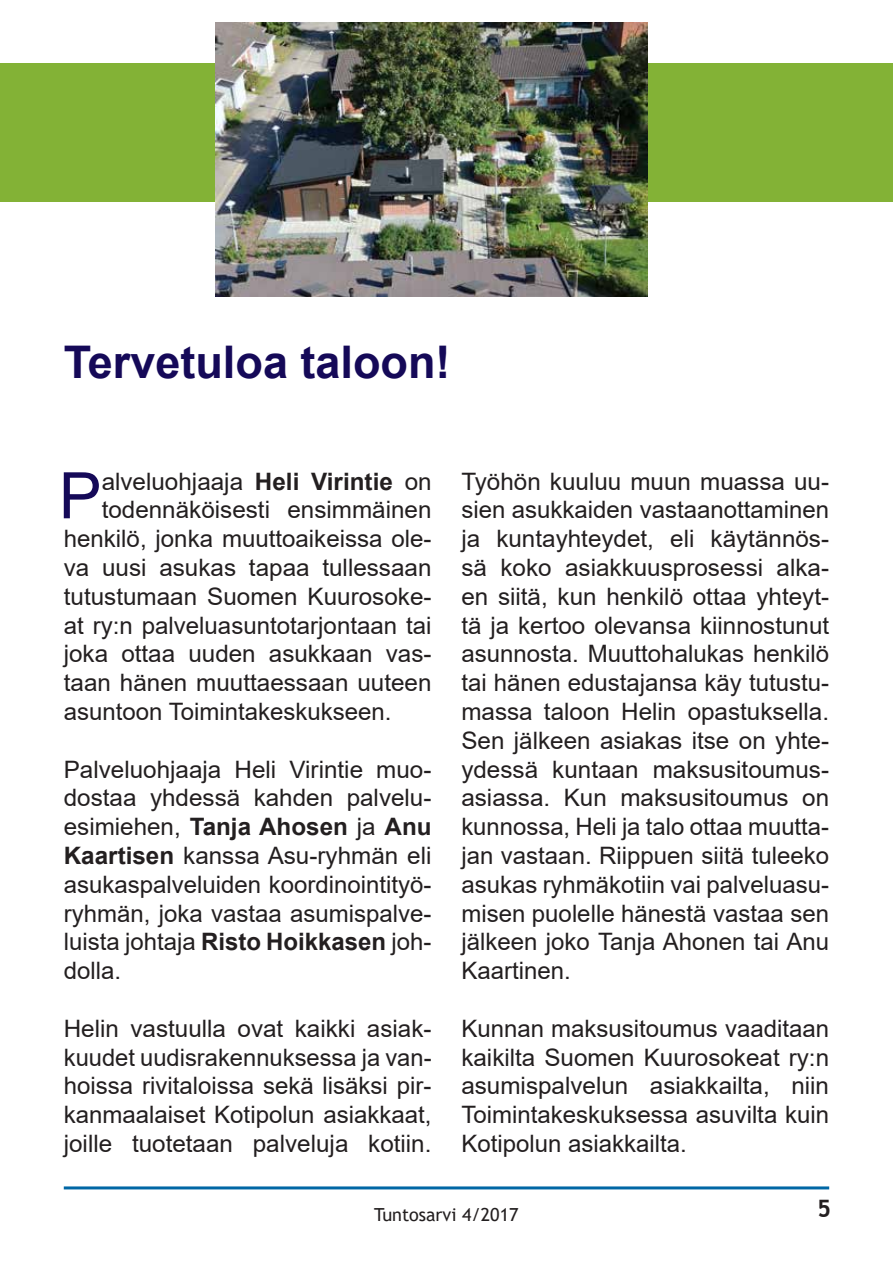
<style>
.page{position:relative;width:893px;height:1263px;background:#fff}
.page>*{position:absolute;margin:0;border:0;box-sizing:border-box;transform-origin:0 0}
.t1{font:64.2px "Arial";color:#150958}
.t2{font:700 45px "Arial";color:#150958}
.t3{font:24px/28.8px "Arial";color:#231f20;text-align:justify}
.t4{font:700 24px "Trebuchet MS";color:#231f20}
.t5{font:18px "Trebuchet MS";color:#231f20}
.s1{font-weight:700}
</style>
<div class="page">
<hr style="left:64px;top:1186px;width:765px;height:3px;background:#0067a5">
<div style="left:0;top:64px;width:893px;height:138px;background:#83b236"></div>
<img style="left:215px;top:22px;width:433px;height:274px">
<h2 class="t2" style="left:64px;top:330px;width:388px">Tervetuloa taloon!</h2>
<h1 class="t1" style="left:59px;top:451px;width:44px">P</h1>
<p class="t3" style="left:102px;top:466px;width:331px">alveluohjaaja <span class="s1">Heli Virintie</span> on</p>
<p class="t3" style="left:102px;top:495px;width:331px">todennäköisesti ensimmäinen</p>
<p class="t3" style="left:64px;top:524px;width:369px">henkilö, jonka muuttoaikeissa ole-</p>
<p class="t3" style="left:64px;top:553px;width:369px">va uusi asukas tapaa tullessaan</p>
<p class="t3" style="left:64px;top:582px;width:369px">tutustumaan Suomen Kuurosoke-</p>
<p class="t3" style="left:64px;top:610px;width:369px">at ry:n palveluasuntotarjontaan tai</p>
<p class="t3" style="left:64px;top:639px;width:369px">joka ottaa uuden asukkaan vas-</p>
<p class="t3" style="left:64px;top:668px;width:369px">taan hänen muuttaessaan uuteen</p>
<p class="t3" style="left:64px;top:697px;width:329px">asuntoon Toimintakeskukseen.</p>
<p class="t3" style="left:64px;top:754px;width:369px">Palveluohjaaja Heli Virintie muo&shy;dostaa yhdessä kahden palvelu&shy;esimiehen, <span class="s1">Tanja Ahosen</span> ja <span class="s1">Anu Kaartisen</span> kanssa Asu-ryhmän eli asukaspalveluiden koordinointityö&shy;ryhmän, joka vastaa asumispalve&shy;luista johtaja <span class="s1">Risto Hoikkasen</span> joh&shy;dolla.</p>
<p class="t3" style="left:64px;top:1014px;width:369px">Helin vastuulla ovat kaikki asiak&shy;kuudet uudisrakennuksessa ja van&shy;hoissa rivitaloissa sekä lisäksi pir&shy;kanmaalaiset Kotipolun asiakkaat, joille tuotetaan palveluja kotiin.</p>
<p class="t3" style="left:461px;top:466px;width:369px">Työhön kuuluu muun muassa uu&shy;sien asukkaiden vastaanottaminen ja kuntayhteydet, eli käytännös&shy;sä koko asiakkuusprosessi alka&shy;en siitä, kun henkilö ottaa yhteyt&shy;tä ja kertoo olevansa kiinnostunut asunnosta. Muuttohalukas henkilö tai hänen edustajansa käy tutustu&shy;massa taloon Helin opastuksella.<br>Sen jälkeen asiakas itse on yhte&shy;ydessä kuntaan maksusitoumus&shy;asiassa. Kun maksusitoumus on kunnossa, Heli ja talo ottaa muutta&shy;jan vastaan. Riippuen siitä tuleeko asukas ryhmäkotiin vai palveluasu&shy;misen puolelle hänestä vastaa sen jälkeen joko Tanja Ahonen tai Anu Kaartinen.</p>
<p class="t3" style="left:461px;top:1014px;width:369px">Kunnan maksusitoumus vaaditaan kaikilta Suomen Kuurosokeat ry:n asumispalvelun asiakkailta, niin Toimintakeskuksessa asuvilta kuin Kotipolun asiakkailta.</p>
<p class="t5" style="left:374px;top:1203px;width:146px">Tuntosarvi 4/2017</p>
<p class="t4" style="left:817px;top:1193px;width:16px">5</p>
</div>
